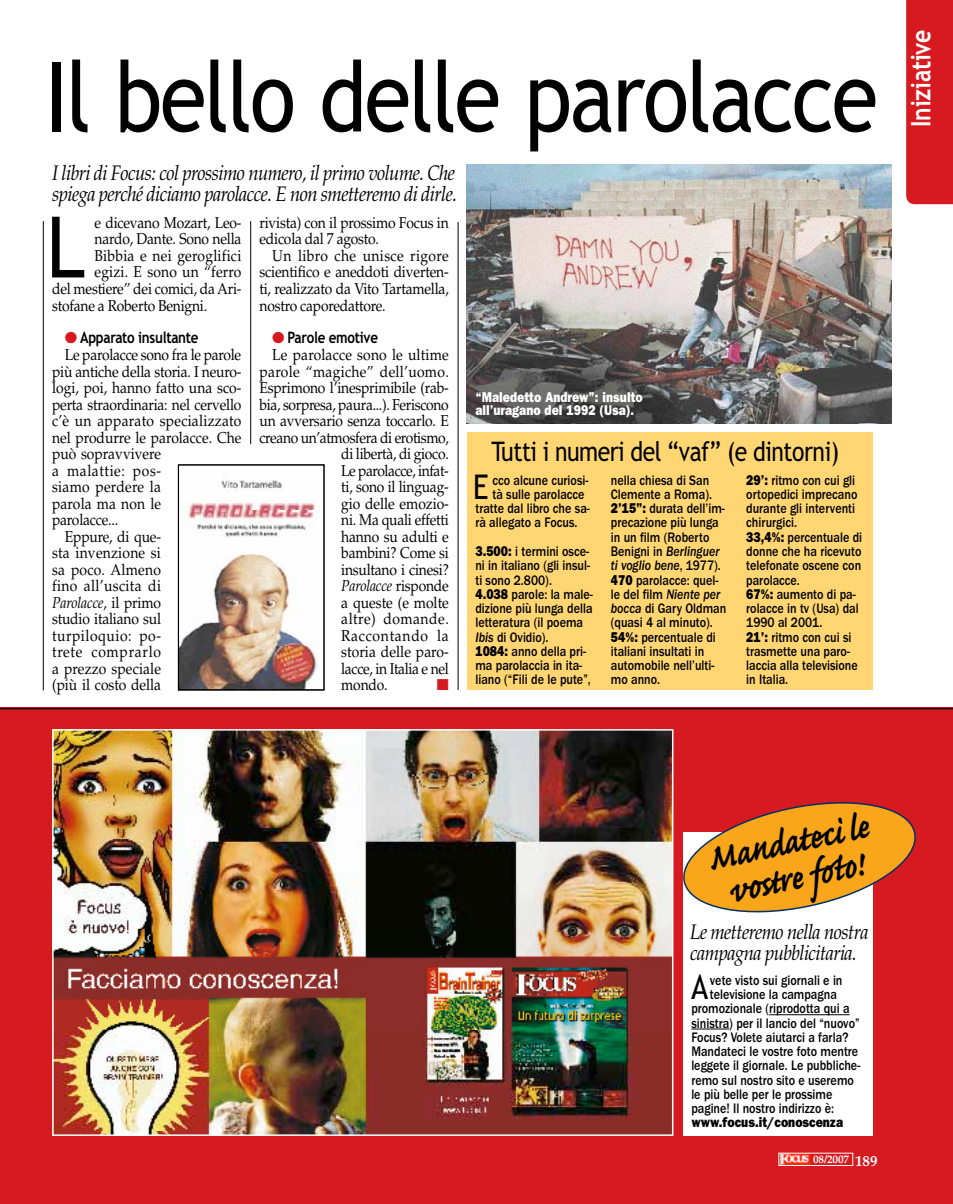
<style>
.page{position:relative;width:953px;height:1204px;background:#fff}
.page>*{position:absolute;margin:0;border:0;box-sizing:border-box;transform-origin:0 0}
.t1{font:97.5px "Trebuchet";letter-spacing:-.025em;color:#000;scale:.87 1}
.t2{font:84.9px "Trebuchet";color:#000;scale:.9 1}
.t3{font:700 46.5px/36px "Caflisch Script Pro";color:#000;scale:.85 1}
.t4{font:34.2px "Trebuchet";color:#000;scale:.85 1}
.t5{font:27px "Trebuchet";letter-spacing:-.02em;color:#000;scale:.85 1}
.t6{font:700 27px "Trebuchet";letter-spacing:-.01em;color:#fff;scale:.85 1}
.t7{font:italic 21px/21px "Palatino LT Std";letter-spacing:-.03em;color:#000;scale:.88 1}
.t8{font:15.75px/16.5px "Palatino LT Std";letter-spacing:-.015em;color:#000;scale:.88 1}
.t9{font:15.75px "Palatino LT Std";letter-spacing:.015em;color:#000;scale:.88 1}
.t10{font:15.75px "Palatino LT Std";letter-spacing:.01em;color:#000;scale:.88 1}
.t11{font:15.75px "Palatino LT Std";letter-spacing:.02em;color:#000;scale:.88 1}
.t12{font:italic 15.75px "Palatino LT Std";letter-spacing:-.015em;color:#000;scale:.88 1}
.t13{font:700 15.75px "Trebuchet";letter-spacing:-.02em;color:#000;scale:.85 1}
.t14{font:15.75px "Palatino LT Std";letter-spacing:.04em;color:#000;scale:.88 1}
.t15{font:15.75px "Palatino LT Std";letter-spacing:.05em;color:#000;scale:.88 1}
.t16{font:15.75px "Palatino LT Std";letter-spacing:.005em;color:#000;scale:.88 1}
.t17{font:15.75px "Palatino LT Std";letter-spacing:.025em;color:#000;scale:.88 1}
.t18{font:15.75px "Palatino LT Std";letter-spacing:.035em;color:#000;scale:.88 1}
.t19{font:15.75px "Zapf Dingbats Std";color:#d71920}
.t20{font:500 14.25px/14.2px "ITC Franklin Gothic Std";color:#000;scale:.85 1}
.t21{font:14.25px/13.5px "ITC Franklin Gothic Std Hvy";color:#fff;scale:.85 1}
.t22{font:14.25px/14.2px "ITC Franklin Gothic Std Med It";color:#000;scale:.85 1}
.t23{font:14.25px "ITC Franklin Gothic Std Hvy";color:#000;scale:.85 1}
.t24{font:700 11.25px "Palatino LT Std";letter-spacing:-.015em;color:#fff}
.s1{color:#d71920}
.s2{font-style:normal}
.s3{font-family:"ITC Franklin Gothic Std Hvy";font-weight:400}
.s4{font-family:"ITC Franklin Gothic Std Med It";font-weight:400}
.s5{font-family:"ITC Franklin Gothic Std";font-weight:500}
.s6{font-size:15px}
</style>
<div class="page">
<img style="left:180px;top:474px;width:138px;height:214px">
<div style="left:0;top:707px;width:952px;height:496px;background:#d71920"></div>
<img style="left:467px;top:164px;width:424px;height:260px">
<div style="left:467px;top:432px;width:405px;height:258px;background:#ffd672"></div>
<img style="left:780px;top:1154px;width:29px;height:9px">
<img style="left:55px;top:732px;width:615px;height:400px">
<div style="left:52px;top:729px;width:621px;height:406px;border:2px solid #fff"></div>
<div style="left:682px;top:832px;width:190px;height:303px;background:#fff"></div>
<svg style="left:682px;top:802px;width:234px;height:117px"></svg>
<hr style="left:43px;top:221px;width:1px;height:469px;background:#000">
<hr style="left:250px;top:221px;width:1px;height:223px;background:#000">
<hr style="left:458px;top:222px;width:1px;height:468px;background:#000">
<hr style="left:0;top:707px;width:952px;height:2px;background:#000">
<hr style="left:769px;top:1014px;width:80px;height:1px;background:#000">
<hr style="left:691px;top:1028px;width:38px;height:1px;background:#000">
<div style="left:906px;top:0;width:46px;height:204px;background:#d71920"></div>
<div style="left:178px;top:464px;width:146px;height:226px;border:1px solid #000"></div>
<h1 class="t1" style="left:45px;top:40px;width:959px">Il bello delle parolacce</h1>
<h3 class="t7" style="left:52px;top:162px;width:461px">I libri di Focus: col prossimo numero, il primo volume. Che spiega perché diciamo parolacce. E non smetteremo di dirle.</h3>
<h2 class="t2" style="left:47px;top:198px;width:44px">L</h2>
<p class="t8" style="left:95px;top:214px;width:168px">e dicevano Mozart, Leo-</p>
<p class="t8" style="left:95px;top:231px;width:168px">nardo, Dante. Sono nella</p>
<p class="t9" style="left:95px;top:246px;width:168px">Bibbia e nei geroglifici</p>
<p class="t10" style="left:95px;top:263px;width:168px">egizi. E sono un “ferro</p>
<p class="t8" style="left:52px;top:281px;width:217px">del mestiere” dei comici, da Ari-</p>
<p class="t8" style="left:52px;top:297px;width:178px">stofane a Roberto Benigni.</p>
<p class="t13" style="left:65px;top:329px;width:159px"><span class="s1">●</span> Apparato insultante</p>
<p class="t8" style="left:65px;top:346px;width:202px">Le parolacce sono fra le parole</p>
<p class="t8" style="left:52px;top:363px;width:216px">più antiche della storia. I neuro-</p>
<p class="t8" style="left:52px;top:379px;width:217px">logi, poi, hanno fatto una sco-</p>
<p class="t8" style="left:52px;top:396px;width:217px">perta straordinaria: nel cervello</p>
<p class="t9" style="left:52px;top:411px;width:217px">c’è un apparato specializzato</p>
<p class="t8" style="left:52px;top:429px;width:217px">nel produrre le parolacce. Che</p>
<p class="t8" style="left:52px;top:446px;width:125px">può sopravvivere</p>
<p class="t14" style="left:52px;top:461px;width:125px">a malattie: pos-</p>
<p class="t9" style="left:52px;top:477px;width:125px">siamo perdere la</p>
<p class="t10" style="left:52px;top:494px;width:125px">parola ma non le</p>
<p class="t8" style="left:52px;top:512px;width:77px">parolacce...</p>
<p class="t8" style="left:65px;top:528px;width:111px">Eppure, di que-</p>
<p class="t9" style="left:52px;top:543px;width:125px">sta invenzione si</p>
<p class="t11" style="left:52px;top:560px;width:125px">sa poco. Almeno</p>
<p class="t17" style="left:52px;top:576px;width:125px">fino all’uscita di</p>
<p class="t12" style="left:52px;top:593px;width:125px">Parolacce<span class="s2">, il primo</span></p>
<p class="t8" style="left:52px;top:611px;width:125px">studio italiano sul</p>
<p class="t14" style="left:52px;top:626px;width:125px">turpiloquio: po-</p>
<p class="t15" style="left:52px;top:642px;width:125px">trete comprarlo</p>
<p class="t10" style="left:52px;top:659px;width:125px">a prezzo speciale</p>
<p class="t8" style="left:52px;top:677px;width:125px">(più il costo della</p>
<p class="t8" style="left:259px;top:214px;width:217px">rivista) con il prossimo Focus in edicola dal 7 agosto.</p>
<p class="t8" style="left:259px;top:247px;width:217px;text-align:justify;text-indent:13px">Un libro che unisce rigore scientifico e aneddoti diverten&shy;ti, realizzato da Vito Tartamella, nostro caporedattore.</p>
<p class="t13" style="left:272px;top:329px;width:126px"><span class="s1">●</span> Parole emotive</p>
<p class="t10" style="left:272px;top:345px;width:202px">Le parolacce sono le ultime</p>
<p class="t11" style="left:259px;top:362px;width:217px">parole “magiche” dell’uomo.</p>
<p class="t8" style="left:259px;top:379px;width:217px">Esprimono l’inesprimibile (rab-</p>
<p class="t8" style="left:259px;top:396px;width:216px">bia, sorpresa, paura...). Feriscono</p>
<p class="t8" style="left:259px;top:413px;width:217px">un avversario senza toccarlo. E</p>
<p class="t8" style="left:259px;top:429px;width:217px">creano un’atmosfera di erotismo,</p>
<p class="t8" style="left:341px;top:446px;width:124px">di libertà, di gioco.</p>
<p class="t8" style="left:341px;top:462px;width:124px">Le parolacce, infat-</p>
<p class="t8" style="left:341px;top:479px;width:124px">ti, sono il linguag-</p>
<p class="t8" style="left:341px;top:495px;width:124px">gio delle emozio-</p>
<p class="t8" style="left:341px;top:512px;width:124px">ni. Ma quali effetti</p>
<p class="t8" style="left:341px;top:528px;width:124px">hanno su adulti e</p>
<p class="t8" style="left:341px;top:545px;width:124px">bambini? Come si</p>
<p class="t8" style="left:341px;top:561px;width:124px">insultano i cinesi?</p>
<p class="t12" style="left:341px;top:576px;width:124px">Parolacce <span class="s2">risponde</span></p>
<p class="t8" style="left:341px;top:594px;width:124px">a queste (e molte</p>
<p class="t18" style="left:341px;top:609px;width:124px">altre) domande.</p>
<p class="t15" style="left:341px;top:626px;width:124px">Raccontando la</p>
<p class="t16" style="left:341px;top:642px;width:124px">storia delle paro-</p>
<p class="t8" style="left:341px;top:660px;width:124px">lacce, in Italia e nel</p>
<p class="t8" style="left:341px;top:677px;width:54px">mondo.</p>
<p class="t19" style="left:437px;top:677px;width:13px">■</p>
<p class="t21" style="left:475px;top:390px;width:198px">“Maledetto Andrew”: insulto all’uragano del 1992 (Usa).</p>
<h3 class="t5" style="left:491px;top:436px;width:410px">Tutti i numeri del “vaf” (e dintorni)</h3>
<h3 class="t4" style="left:473px;top:467px;width:20px">E</h3>
<p class="t20" style="left:492px;top:473px;width:114px">cco alcune curiosi-</p>
<p class="t20" style="left:492px;top:487px;width:110px">tà sulle parolacce</p>
<p class="t20" style="left:475px;top:501px;width:136px">tratte dal libro che sa-</p>
<p class="t20" style="left:475px;top:515px;width:122px">rà allegato a Focus.</p>
<p class="t20" style="left:475px;top:544px;width:140px"><span class="s3">3.500:</span> i termini osce&shy;ni in italiano (gli insul&shy;ti sono 2.800).<br><span class="s3">4.038</span> parole: la male&shy;dizione più lunga della letteratura (il poema<br><span class="s4">Ibis</span> di Ovidio).<br><span class="s3">1084:</span> anno della pri&shy;ma parolaccia in ita&shy;liano (“Fili de le pute”,</p>
<p class="t20" style="left:610px;top:473px;width:136px">nella chiesa di San<br>Clemente a Roma).<br><span class="s3">2’15’’:</span> durata dell’im&shy;precazione più lunga in un film (Roberto</p>
<p class="t22" style="left:610px;top:544px;width:131px"><span class="s5">Benigni in</span> Berlinguer ti voglio bene<span class="s5">, 1977).</span></p>
<p class="t20" style="left:610px;top:572px;width:137px"><span class="s3">470</span> parolacce: quel&shy;le del film <span class="s4">Niente per bocca</span> di Gary Oldman (quasi 4 al minuto).<br><span class="s3">54%:</span> percentuale di italiani insultati in automobile nell’ulti&shy;mo anno.</p>
<p class="t20" style="left:746px;top:473px;width:138px"><span class="s3">29’:</span> ritmo con cui gli ortopedici imprecano durante gli interventi chirurgici.<br><span class="s3">33,4%:</span> percentuale di donne che ha ricevuto telefonate oscene con parolacce.<br><span class="s3">67%:</span> aumento di pa&shy;rolacce in tv (Usa) dal<br>1990 al 2001.<br><span class="s3">21’:</span> ritmo con cui si trasmette una paro&shy;laccia alla televisione in Italia.</p>
<h3 class="t6" style="left:904px;top:127px;width:116px;rotate:-90deg">Iniziative</h3>
<h3 class="t3" style="left:705px;top:846px;width:193px;rotate:-12deg">Mandateci le vostre fot o!</h3>
<h3 class="t7" style="left:690px;top:921px;width:204px">Le metteremo nella nostra campagna pubblicitaria.</h3>
<h3 class="t4" style="left:691px;top:966px;width:22px">A</h3>
<p class="t20" style="left:710px;top:973px;width:157px">vete visto sui giornali e in</p>
<p class="t20" style="left:710px;top:987px;width:151px">televisione la campagna</p>
<p class="t20" style="left:691px;top:1001px;width:188px">promozionale (riprodotta qui a</p>
<p class="t20" style="left:691px;top:1015px;width:199px">sinistra) per il lancio del “nuovo”</p>
<p class="t20" style="left:691px;top:1030px;width:186px">Focus? Volete aiutarci a farla?</p>
<p class="t20" style="left:691px;top:1044px;width:198px">Mandateci le vostre foto mentre</p>
<p class="t20" style="left:691px;top:1058px;width:200px">leggete il giornale. Le pubbliche-</p>
<p class="t20" style="left:691px;top:1072px;width:193px">remo sul nostro sito e useremo</p>
<p class="t20" style="left:691px;top:1087px;width:167px">le più belle per le prossime</p>
<p class="t20" style="left:691px;top:1101px;width:169px">pagine! Il nostro indirizzo è:</p>
<p class="t23" style="left:691px;top:1113px;width:180px">www.focus.it/conoscenza</p>
<p class="t24" style="left:813px;top:1152px;width:66px">08/2007 <span class="s6">189</span></p>
</div>
